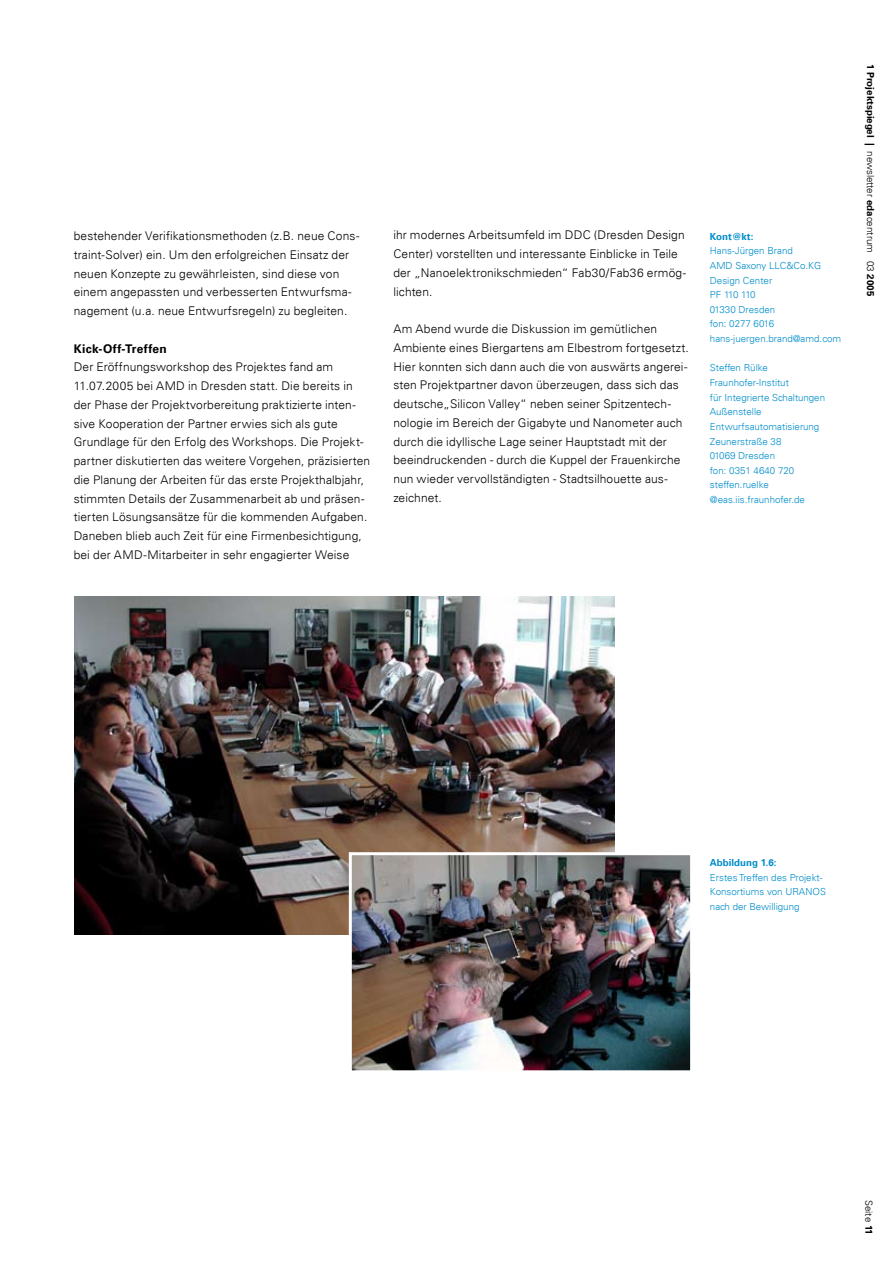
<style>
.page{position:relative;width:893px;height:1263px;background:#fff}
.page>*{position:absolute;margin:0;border:0;box-sizing:border-box;transform-origin:0 0}
.t1{font:300 12px/18.8px "Univers";letter-spacing:.01em;color:#000}
.t2{font:700 12px "Univers";letter-spacing:.03em;color:#000}
.t3{font:300 9.75px/14.7px "Univers";color:#008dc9}
.t4{font:700 9.75px "Univers";color:#000}
.t5{font:700 9.75px "Univers";color:#008dc9}
.t6{font:300 9.75px "Univers";color:#000}
.s1{font-weight:300}
.s2{font-weight:700}
</style>
<div class="page">
<img style="left:74px;top:597px;width:540px;height:337px">
<img style="left:353px;top:856px;width:336px;height:213px">
<div style="left:349px;top:852px;width:344px;height:221px;border:3px solid #fff"></div>
<p class="t1" style="left:74px;top:226px;width:287px">bestehender Verifikationsmethoden (z.B. neue Cons&shy;traint-Solver) ein. Um den erfolgreichen Einsatz der neuen Konzepte zu gewährleisten, sind diese von einem angepassten und verbesserten Entwurfsma&shy;nagement (u.a. neue Entwurfsregeln) zu begleiten.</p>
<p class="t2" style="left:74px;top:341px;width:95px">Kick-Off-Treffen</p>
<p class="t1" style="left:74px;top:358px;width:298px">Der Eröffnungsworkshop des Projektes fand am 11.07.2005 bei AMD in Dresden statt. Die bereits in der Phase der Projektvorbereitung praktizierte inten&shy;sive Kooperation der Partner erwies sich als gute Grundlage für den Erfolg des Workshops. Die Projekt&shy;partner diskutierten das weitere Vorgehen, präzisierten die Planung der Arbeiten für das erste Projekthalbjahr, stimmten Details der Zusammenarbeit ab und präsen&shy;tierten Lösungsansätze für die kommenden Aufgaben.<br>Daneben blieb auch Zeit für eine Firmenbesichtigung, bei der AMD-Mitarbeiter in sehr engagierter Weise</p>
<p class="t1" style="left:393px;top:226px;width:294px">ihr modernes Arbeitsumfeld im DDC (Dresden Design Center) vorstellten und interessante Einblicke in Teile der „Nanoelektronikschmieden“ Fab30/Fab36 ermög&shy;lichten.</p>
<p class="t1" style="left:393px;top:319px;width:297px">Am Abend wurde die Diskussion im gemütlichen Ambiente eines Biergartens am Elbestrom fortgesetzt.<br>Hier konnten sich dann auch die von auswärts angerei&shy;sten Projektpartner davon überzeugen, dass sich das deutsche„Silicon Valley“ neben seiner Spitzentech&shy;nologie im Bereich der Gigabyte und Nanometer auch durch die idyllische Lage seiner Hauptstadt mit der beeindruckenden - durch die Kuppel der Frauenkirche nun wieder vervollständigten - Stadtsilhouette aus&shy;zeichnet.</p>
<p class="t5" style="left:710px;top:231px;width:45px">Kont@kt:</p>
<p class="t3" style="left:710px;top:244px;width:133px">Hans-Jürgen Brand<br>AMD Saxony LLC&amp;Co.KG<br>Design Center<br>PF 110 110<br>01330 Dresden<br>fon: 0277 6016 hans-juergen.brand@amd.com</p>
<p class="t3" style="left:710px;top:361px;width:117px">Steffen Rülke<br>Fraunhofer-Institut<br>für Integrierte Schaltungen<br>Außenstelle<br>Entwurfsautomatisierung<br>Zeunerstraße 38<br>01069 Dresden<br>fon: 0351 4640 720 steffen.ruelke @eas.iis.fraunhofer.de</p>
<p class="t4" style="left:876px;top:64px;width:234px;rotate:90deg">1 Projektspiegel | <span class="s1">newsletter</span> eda<span class="s1">centrum 03</span> 2005</p>
<p class="t5" style="left:710px;top:857px;width:68px">Abbildung 1.6:</p>
<p class="t3" style="left:710px;top:870px;width:118px">Erstes Treffen des Projekt-<br>Konsortiums von URANOS nach der Bewilligung</p>
<p class="t6" style="left:875px;top:1200px;width:36px;rotate:90deg">Seite <span class="s2">11</span></p>
</div>
